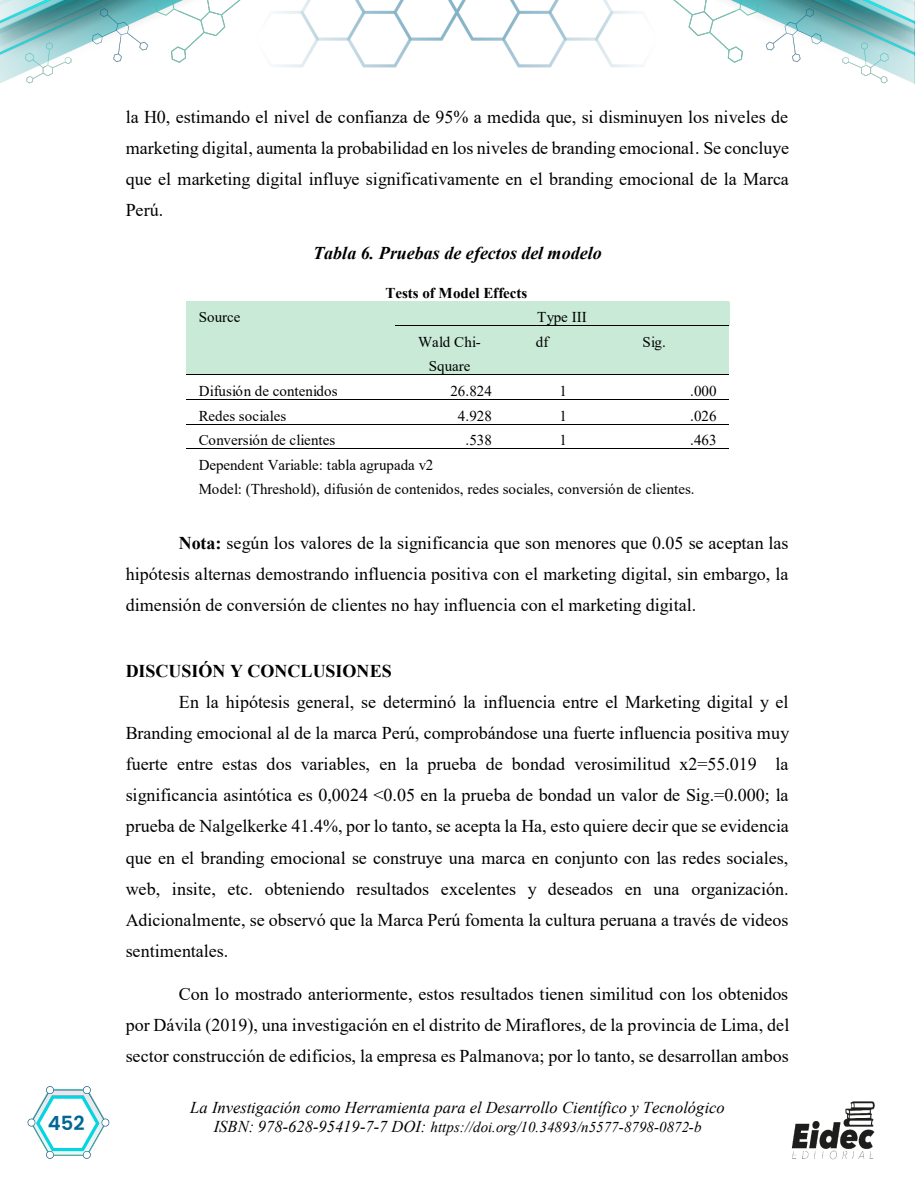
<style>
.page{position:relative;width:915px;height:1188px;background:#fff}
.page>*{position:absolute;margin:0;border:0;box-sizing:border-box;transform-origin:0 0}
.t1{font:600 19.5px "Poppins";color:#006794}
.t2{font:18px/31px "Times New Roman";color:#000;text-align:justify}
.t3{font:italic 700 18px "Times New Roman";color:#000}
.t4{font:700 18px "Times New Roman";letter-spacing:-.005em;color:#000}
.t5{font:italic 16.5px "Times New Roman";letter-spacing:-.005em;color:#000}
.t6{font:15px/24px "Times New Roman";color:#000;text-align:center}
.t7{font:italic 15px "Times New Roman";color:#000}
.t8{font:700 15px "Times New Roman";letter-spacing:-.005em;color:#000}
.s1{font-weight:700}
.s2{font-size:16.5px}
</style>
<div class="page">
<img style="left:0;top:0;width:915px;height:1159px">
<img style="left:780px;top:1080px;width:105px;height:80px">
<div style="left:186px;top:302px;width:209px;height:72px;background:#c8ead7"></div>
<div style="left:395px;top:302px;width:334px;height:24px;background:#c8ead7"></div>
<hr style="left:186px;top:301px;width:209px;height:1px;background:#000">
<hr style="left:395px;top:301px;width:334px;height:1px;background:#000">
<div style="left:395px;top:326px;width:109px;height:48px;background:#c8ead7"></div>
<div style="left:504px;top:326px;width:75px;height:48px;background:#c8ead7"></div>
<div style="left:579px;top:326px;width:150px;height:48px;background:#c8ead7"></div>
<hr style="left:186px;top:374px;width:209px;height:1px;background:#000">
<hr style="left:395px;top:374px;width:109px;height:1px;background:#000">
<hr style="left:505px;top:374px;width:74px;height:1px;background:#000">
<hr style="left:580px;top:374px;width:149px;height:1px;background:#000">
<hr style="left:186px;top:399px;width:209px;height:1px;background:#000">
<hr style="left:395px;top:399px;width:109px;height:1px;background:#000">
<hr style="left:505px;top:399px;width:74px;height:1px;background:#000">
<hr style="left:580px;top:399px;width:149px;height:1px;background:#000">
<hr style="left:186px;top:424px;width:209px;height:1px;background:#000">
<hr style="left:395px;top:424px;width:109px;height:1px;background:#000">
<hr style="left:505px;top:424px;width:74px;height:1px;background:#000">
<hr style="left:580px;top:424px;width:149px;height:1px;background:#000">
<hr style="left:186px;top:449px;width:209px;height:1px;background:#000">
<hr style="left:395px;top:449px;width:109px;height:1px;background:#000">
<hr style="left:505px;top:449px;width:74px;height:1px;background:#000">
<hr style="left:580px;top:449px;width:149px;height:1px;background:#000">
<p class="t1" style="left:48px;top:1111px;width:38px">452</p>
<p class="t2" style="left:126px;top:101px;width:664px">la H0, estimando el nivel de confianza de 95% a medida que, si disminuyen los niveles de marketing digital, aumenta la probabilidad en los niveles de branding emocional. Se concluye que el marketing digital influye significativamente en el branding emocional de la Marca Perú.</p>
<p class="t3" style="left:313px;top:241px;width:290px">Tabla 6. Pruebas de efectos del modelo</p>
<p class="t8" style="left:385px;top:282px;width:143px">Tests of Model Effects</p>
<p class="t6" style="left:199px;top:305px;width:43px">Source</p>
<p class="t6" style="left:537px;top:305px;width:51px">Type III</p>
<p class="t6" style="left:418px;top:330px;width:64px">Wald Chi-<br>Square</p>
<p class="t6" style="left:535px;top:330px;width:14px">df</p>
<p class="t6" style="left:642px;top:330px;width:25px">Sig.</p>
<p class="t6" style="left:199px;top:378px;width:140px">Difusión de contenidos</p>
<p class="t6" style="left:450px;top:378px;width:43px">26.824</p>
<p class="t6" style="left:559px;top:378px;width:9px">1</p>
<p class="t6" style="left:690px;top:378px;width:28px">.000</p>
<p class="t6" style="left:199px;top:403px;width:89px">Redes sociales</p>
<p class="t6" style="left:458px;top:403px;width:35px">4.928</p>
<p class="t6" style="left:559px;top:403px;width:9px">1</p>
<p class="t6" style="left:690px;top:403px;width:28px">.026</p>
<p class="t6" style="left:199px;top:428px;width:138px">Conversión de clientes</p>
<p class="t6" style="left:465px;top:428px;width:28px">.538</p>
<p class="t6" style="left:559px;top:428px;width:9px">1</p>
<p class="t6" style="left:690px;top:428px;width:28px">.463</p>
<p class="t6" style="left:199px;top:453px;width:497px;text-align:left">Dependent Variable: tabla agrupada v2<br>Model: (Threshold), difusión de contenidos, redes sociales, conversión de clientes.</p>
<p class="t2" style="left:126px;top:526px;width:664px;text-indent:53px"><span class="s1">Nota:</span> según los valores de la significancia que son menores que 0.05 se aceptan las hipótesis alternas demostrando influencia positiva con el marketing digital, sin embargo, la dimensión de conversión de clientes no hay influencia con el marketing digital.</p>
<p class="t4" style="left:126px;top:658px;width:267px">DISCUSIÓN Y CONCLUSIONES</p>
<p class="t2" style="left:126px;top:686px;width:665px;text-indent:53px">En la hipótesis general, se determinó la influencia entre el Marketing digital y el Branding emocional al de la marca Perú, comprobándose una fuerte influencia positiva muy fuerte entre estas dos variables, en la prueba de bondad verosimilitud x2=55.019 la significancia asintótica es 0,0024 &lt;0.05 en la prueba de bondad un valor de Sig.=0.000; la prueba de Nalgelkerke 41.4%, por lo tanto, se acepta la Ha, esto quiere decir que se evidencia que en el branding emocional se construye una marca en conjunto con las redes sociales, web, insite, etc. obteniendo resultados excelentes y deseados en una organización.<br>Adicionalmente, se observó que la Marca Perú fomenta la cultura peruana a través de videos sentimentales.</p>
<p class="t2" style="left:126px;top:978px;width:665px;text-indent:53px">Con lo mostrado anteriormente, estos resultados tienen similitud con los obtenidos por Dávila (2019), una investigación en el distrito de Miraflores, de la provincia de Lima, del sector construcción de edificios, la empresa es Palmanova; por lo tanto, se desarrollan ambos</p>
<p class="t5" style="left:190px;top:1096px;width:535px">La Investigación como Herramienta para el Desarrollo Científico y Tecnológico</p>
<p class="t7" style="left:214px;top:1116px;width:489px"><span class="s2">ISBN: 978-628-95419-7-7 DOI:</span> https://doi.org/10.34893/n5577-8798-0872-b</p>
</div>
